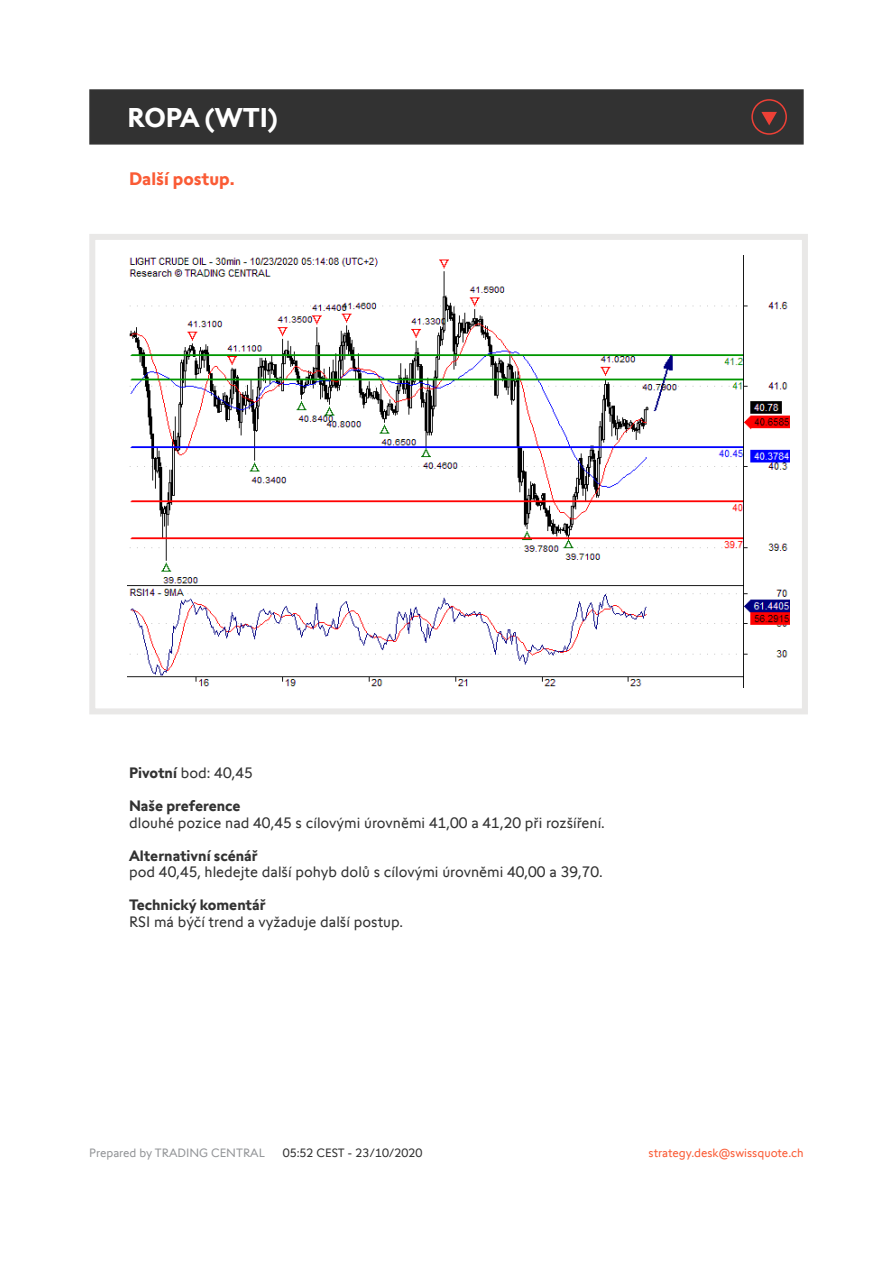
<style>
.page{position:relative;width:893px;height:1263px;background:#fff}
.page>*{position:absolute;margin:0;border:0;box-sizing:border-box;transform-origin:0 0}
.t1{font:700 27px "Swissquote CT";color:#fff}
.t2{font:700 18px "Swissquote CT";color:#fa5b35}
.t3{font:15px "Swissquote CT";color:#323232}
.t4{font:700 15px "Swissquote CT";color:#323232}
.t5{font:12px "Swissquote CT";color:#fa5b35}
.t6{font:12px "Swissquote CT";color:#939598}
.t7{font:12px "Swissquote CT";color:#323232}
.s1{font-weight:700}
</style>
<div class="page">
<div style="left:89px;top:234px;width:719px;height:480px;border:6px solid #e9e8e7"></div>
<div style="left:89px;top:89px;width:715px;height:56px;background:#323232;border:2px solid #323232"></div>
<img style="left:128px;top:255px;width:661px;height:432px">
<svg style="left:751px;top:99px;width:36px;height:36px"></svg>
<h1 class="t1" style="left:128px;top:101px;width:152px">ROPA (WTI)</h1>
<p class="t2" style="left:129px;top:168px;width:107px">Další postup.</p>
<p class="t3" style="left:129px;top:764px;width:125px"><span class="s1">Pivotní</span> bod: 40,45</p>
<p class="t4" style="left:129px;top:797px;width:113px">Naše preference</p>
<p class="t3" style="left:129px;top:814px;width:477px">dlouhé pozice nad 40,45 s cílovými úrovněmi 41,00 a 41,20 při rozšíření.</p>
<p class="t4" style="left:129px;top:846px;width:130px">Alternativní scénář</p>
<p class="t3" style="left:129px;top:863px;width:475px">pod 40,45, hledejte další pohyb dolů s cílovými úrovněmi 40,00 a 39,70.</p>
<p class="t4" style="left:129px;top:896px;width:138px">Technický komentář</p>
<p class="t3" style="left:129px;top:913px;width:276px">RSI má býčí trend a vyžaduje další postup.</p>
<p class="t6" style="left:89px;top:1145px;width:177px">Prepared by TRADING CENTRAL</p>
<p class="t7" style="left:283px;top:1145px;width:141px">05:52 CEST - 23/10/2020</p>
<p class="t5" style="left:649px;top:1145px;width:157px">strategy.desk@swissquote.ch</p>
</div>
